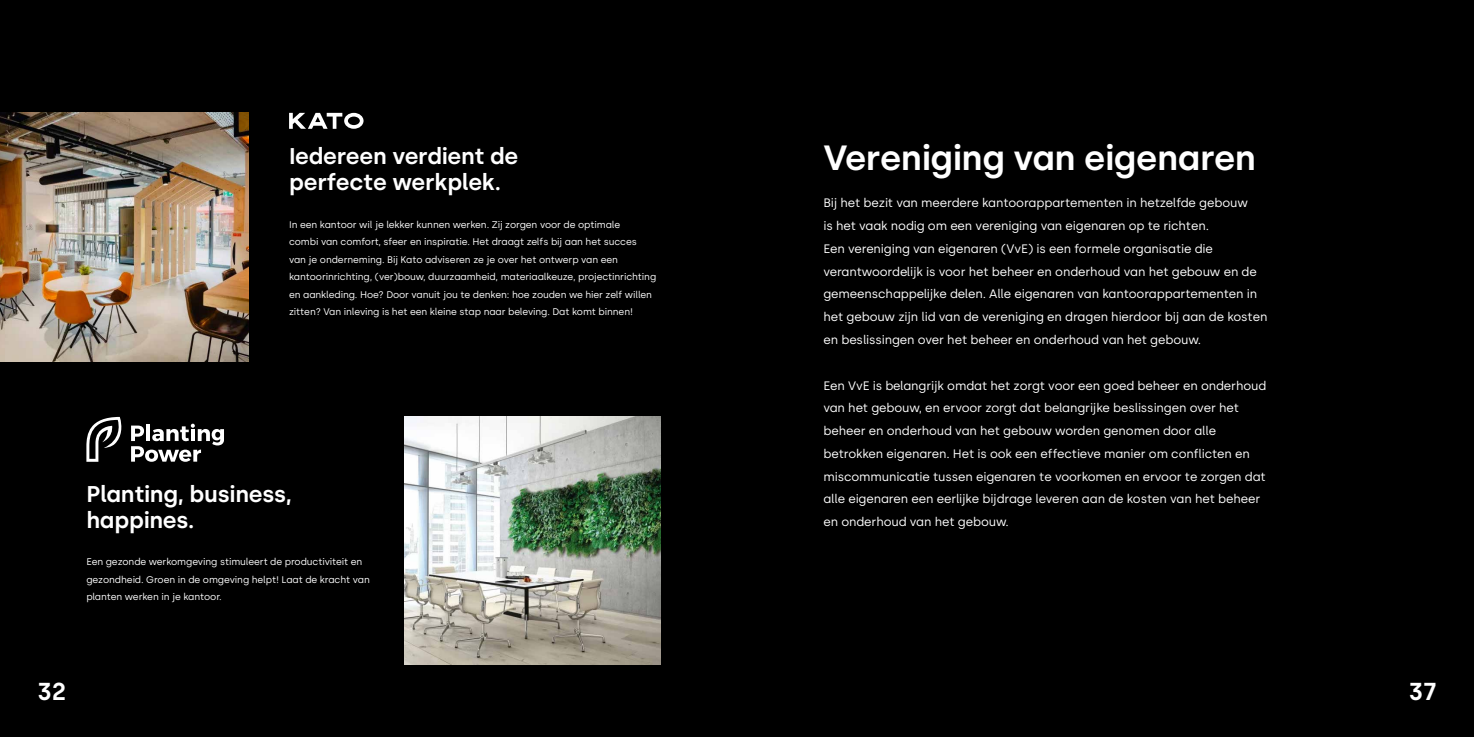
<style>
.page{position:relative;width:1474px;height:737px;background:#fff}
.page>*{position:absolute;margin:0;border:0;box-sizing:border-box;transform-origin:0 0}
.t1{font:600 35px "Silka";letter-spacing:-.01em;color:#fff}
.t2{font:600 24.5px "Silka";color:#fff}
.t3{font:600 22.75px/26.2px "Silka";letter-spacing:-.01em;color:#fff}
.t4{font:12.25px/22.8px "Silka";letter-spacing:-.01em;color:#fff}
.t5{font:9.62px/17.5px "Silka";letter-spacing:-.01em;color:#fff}
</style>
<div class="page">
<div style="left:0;top:0;width:744px;height:737px;background:#000"></div>
<div style="left:729px;top:0;width:744px;height:737px;background:#000"></div>
<img style="left:0;top:113px;width:248px;height:248px">
<img style="left:404px;top:416px;width:256px;height:248px">
<svg style="left:289px;top:113px;width:74px;height:16px"></svg>
<svg style="left:86px;top:417px;width:36px;height:45px"></svg>
<svg style="left:131px;top:424px;width:93px;height:38px"></svg>
<h3 class="t3" style="left:289px;top:143px;width:231px">Iedereen verdient de perfecte werkplek.</h3>
<p class="t5" style="left:289px;top:215px;width:369px">In een kantoor wil je lekker kunnen werken. Zij zorgen voor de optimale<br>combi van comfort, sfeer en inspiratie. Het draagt zelfs bij aan het succes<br>van je onderneming. Bij Kato adviseren ze je over het ontwerp van een kantoorinrichting, (ver)bouw, duurzaamheid, materiaalkeuze, projectinrichting en aankleding. Hoe? Door vanuit jou te denken: hoe zouden we hier zelf willen zitten? Van inleving is het een kleine stap naar beleving. Dat komt binnen!</p>
<h3 class="t3" style="left:86px;top:480px;width:207px">Planting, business, happines.</h3>
<p class="t5" style="left:86px;top:553px;width:285px">Een gezonde werkomgeving stimuleert de productiviteit en gezondheid. Groen in de omgeving helpt! Laat de kracht van planten werken in je kantoor.</p>
<h2 class="t2" style="left:37px;top:676px;width:30px">32</h2>
<h1 class="t1" style="left:823px;top:137px;width:434px">Vereniging van eigenaren</h1>
<p class="t4" style="left:823px;top:192px;width:445px">Bij het bezit van meerdere kantoorappartementen in hetzelfde gebouw<br>is het vaak nodig om een vereniging van eigenaren op te richten.<br>Een vereniging van eigenaren (VvE) is een formele organisatie die verantwoordelijk is voor het beheer en onderhoud van het gebouw en de gemeenschappelijke delen. Alle eigenaren van kantoorappartementen in het gebouw zijn lid van de vereniging en dragen hierdoor bij aan de kosten en beslissingen over het beheer en onderhoud van het gebouw.</p>
<p class="t4" style="left:823px;top:374px;width:444px">Een VvE is belangrijk omdat het zorgt voor een goed beheer en onderhoud van het gebouw, en ervoor zorgt dat belangrijke beslissingen over het beheer en onderhoud van het gebouw worden genomen door alle betrokken eigenaren. Het is ook een effectieve manier om conflicten en miscommunicatie tussen eigenaren te voorkomen en ervoor te zorgen dat alle eigenaren een eerlijke bijdrage leveren aan de kosten van het beheer en onderhoud van het gebouw.</p>
<h2 class="t2" style="left:1408px;top:676px;width:30px">37</h2>
</div>
